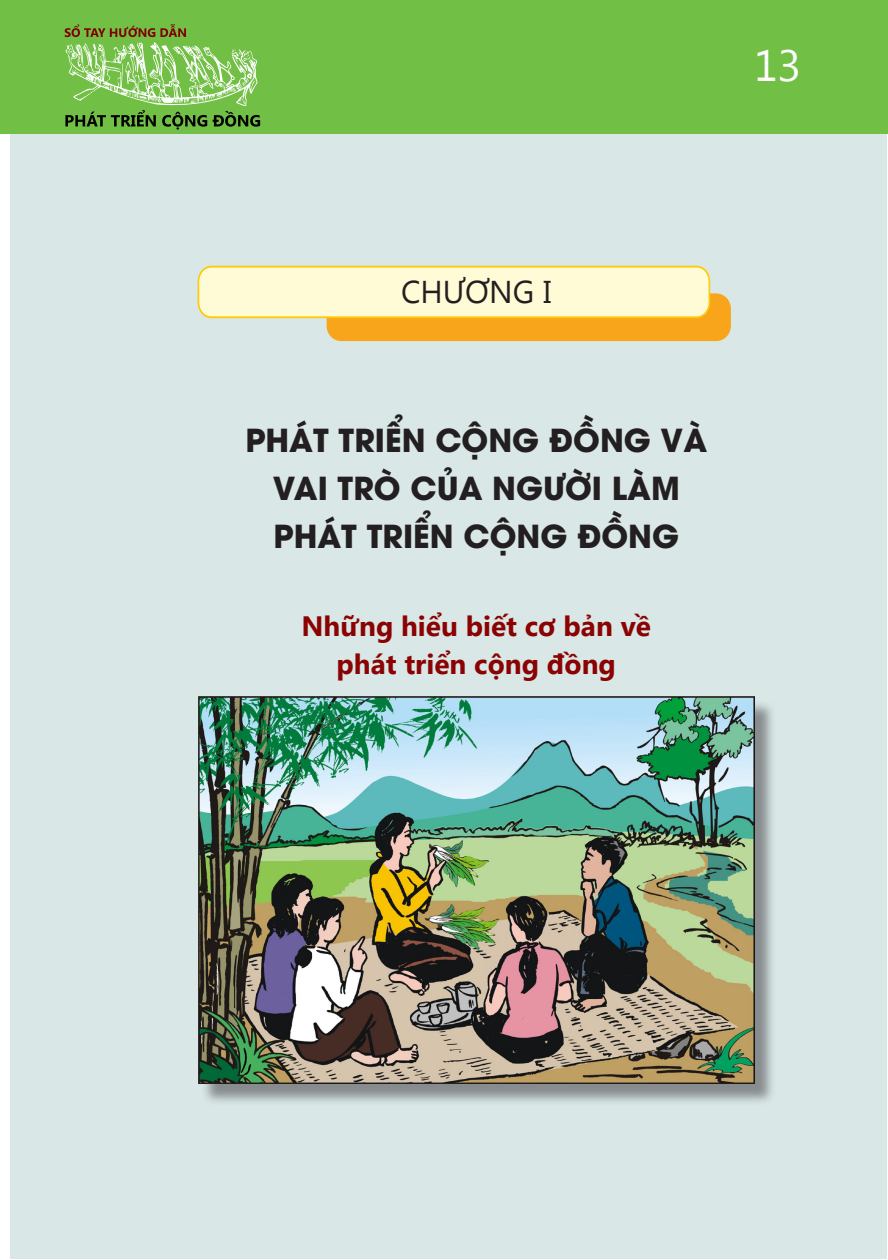
<style>
.page{position:relative;width:888px;height:1260px;background:#fff}
.page>*{position:absolute;margin:0;border:0;box-sizing:border-box;transform-origin:0 0}
.t1{font:43.75px "Segoe UI";color:#fff}
.t2{font:700 31.5px "UTM Avo";color:#231f20}
.t3{font:31.5px "Segoe UI";color:#231f20}
.t4{font:700 28px "Segoe UI";color:#8b0202}
</style>
<div class="page">
<div style="left:0;top:0;width:10px;height:134px;background:#71bf44"></div>
<div style="left:10px;top:0;width:878px;height:134px;background:#71bf44"></div>
<svg style="left:65px;top:24px;width:195px;height:106px"></svg>
<div style="left:10px;top:134px;width:876px;height:1124px;background:#d9e7e7"></div>
<div style="left:327px;top:293px;width:404px;height:48px;background:#f9a51b;border-radius:15px"></div>
<svg style="left:197px;top:265px;width:514px;height:54px;background:#fdf5c5"></svg>
<div style="left:201px;top:700px;width:575px;height:406px;background:#6c6d70;opacity:.75"></div>
<img style="left:198px;top:697px;width:556px;height:387px">
<h1 class="t1" style="left:754px;top:36px;width:49px">13</h1>
<p class="t3" style="left:401px;top:270px;width:152px">CHƯƠNG I</p>
<p class="t2" style="left:245px;top:414px;width:463px">PHÁT TRIỂN CỘNG ĐỒNG VÀ</p>
<p class="t2" style="left:273px;top:462px;width:408px">VAI TRÒ CỦA NGƯỜI LÀM</p>
<p class="t2" style="left:274px;top:510px;width:407px">PHÁT TRIỂN CỘNG ĐỒNG</p>
<p class="t4" style="left:301px;top:606px;width:351px">Những hiểu biết cơ bản về</p>
<p class="t4" style="left:336px;top:645px;width:281px">phát triển cộng đồng</p>
</div>
